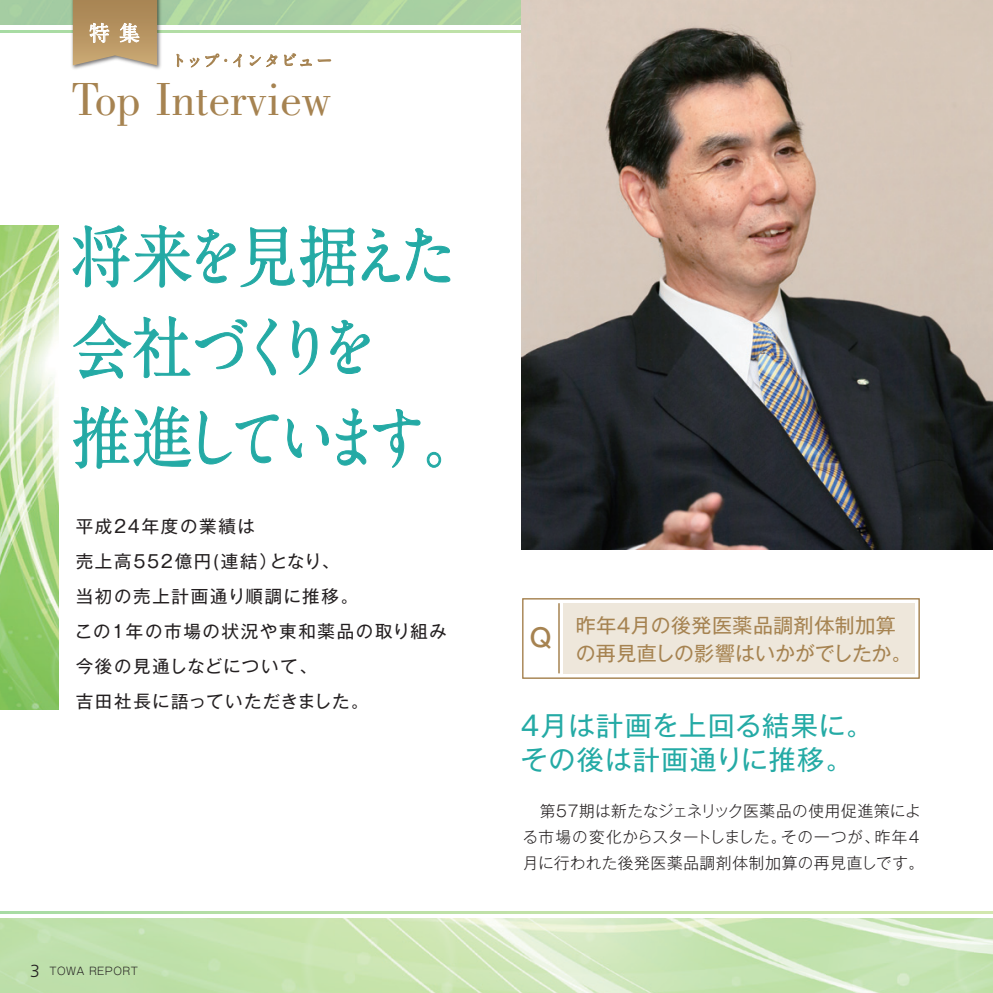
<style>
.page{position:relative;width:993px;height:993px;background:#fff}
.page>*{position:absolute;margin:0;border:0;box-sizing:border-box;transform-origin:0 0}
.t1{font:700 67.2px/90.6px "A1 Mincho Std";letter-spacing:-.185em;color:#24aaa5;scale:.9 1}
.t2{font:47.95px "Bodoni Std";color:#a68351}
.t3{font:27.12px/34.6px "Gothic MB101 Pro";letter-spacing:.03em;color:#24aaa5}
.t4{font:500 24.85px "Gothic MB101 Pro";color:#a68351}
.t5{font:700 21px "A1 Mincho Std";color:#fff}
.t6{font:19.95px/28px "Gothic MB101 Pro";letter-spacing:.02em;color:#a68351}
.t7{font:17.5px/35px "Gothic MB101 Pro";letter-spacing:.09em;color:#231f20}
.t8{font:700 16.1px "A1 Mincho Std";letter-spacing:.045em;color:#a68351}
.t9{font:300 15.75px/25.9px "Gothic MB101 Pro";letter-spacing:.035em;color:#231f20}
.t10{font:300 10.5px "Gothic MB101 Pro";letter-spacing:.05em;color:#231f20}
.s1{font-family:"Frutiger LT Std";font-size:17.5px}
</style>
<div class="page">
<svg style="left:0;top:30px;width:521px;height:3px"></svg>
<svg style="left:0;top:911px;width:992px;height:2px;background:#bee1a8"></svg>
<img style="left:0;top:918px;width:992px;height:74px">
<img style="left:0;top:225px;width:58px;height:483px">
<svg style="left:72px;top:225px;width:378px;height:63px"></svg>
<svg style="left:73px;top:315px;width:174px;height:64px"></svg>
<svg style="left:256px;top:318px;width:21px;height:57px"></svg>
<svg style="left:292px;top:320px;width:26px;height:55px"></svg>
<svg style="left:330px;top:319px;width:40px;height:55px"></svg>
<svg style="left:73px;top:406px;width:118px;height:63px"></svg>
<svg style="left:198px;top:410px;width:81px;height:54px"></svg>
<svg style="left:287px;top:418px;width:42px;height:40px"></svg>
<svg style="left:335px;top:408px;width:85px;height:60px"></svg>
<svg style="left:426px;top:451px;width:15px;height:17px"></svg>
<svg style="left:176px;top:54px;width:7px;height:13px"></svg>
<svg style="left:190px;top:53px;width:37px;height:14px"></svg>
<svg style="left:233px;top:54px;width:9px;height:13px"></svg>
<svg style="left:249px;top:54px;width:28px;height:13px"></svg>
<svg style="left:284px;top:53px;width:47px;height:13px"></svg>
<img style="left:70px;top:0;width:94px;height:69px">
<svg style="left:73px;top:0;width:84px;height:65px;background:#bc9e73"></svg>
<div style="left:562px;top:603px;width:352px;height:70px;background:#eee7db"></div>
<hr style="left:558px;top:603px;width:1px;height:70px;background:#a68351">
<div style="left:522px;top:598px;width:397px;height:80px;border:1px solid #a68351"></div>
<img style="left:521px;top:0;width:471px;height:549px">
<p class="t5" style="left:89px;top:16px;width:53px">特 集</p>
<p class="t8" style="left:171px;top:47px;width:163px">トップ・インタビュー</p>
<h2 class="t2" style="left:72px;top:73px;width:260px">Top Interview</h2>
<h1 class="t1" style="left:71px;top:202px;width:459px">将来を見据えた会社づくりを<br>推進しています。</h1>
<p class="t7" style="left:75px;top:506px;width:373px">平成24年度の業績は<br>売上高552億円(連結）となり、<br>当初の売上計画通り順調に推移。<br>この1年の市場の状況や東和薬品の取り組み今後の見通しなどについて、<br>吉田社長に語っていただきました。</p>
<p class="t10" style="left:30px;top:961px;width:109px"><span class="s1">3</span> TOWA REPORT</p>
<h3 class="t4" style="left:529px;top:616px;width:23px">Q</h3>
<p class="t6" style="left:575px;top:608px;width:337px">昨年4月の後発医薬品調剤体制加算の再見直しの影響はいかがでしたか。</p>
<h3 class="t3" style="left:520px;top:704px;width:354px">4月は計画を上回る結果に。その後は計画通りに推移。</h3>
<p class="t9" style="left:522px;top:795px;width:403px">　第57期は新たなジェネリック医薬品の使用促進策による市場の変化からスタートしました。その一つが、昨年4月に行われた後発医薬品調剤体制加算の再見直しです。</p>
</div>
